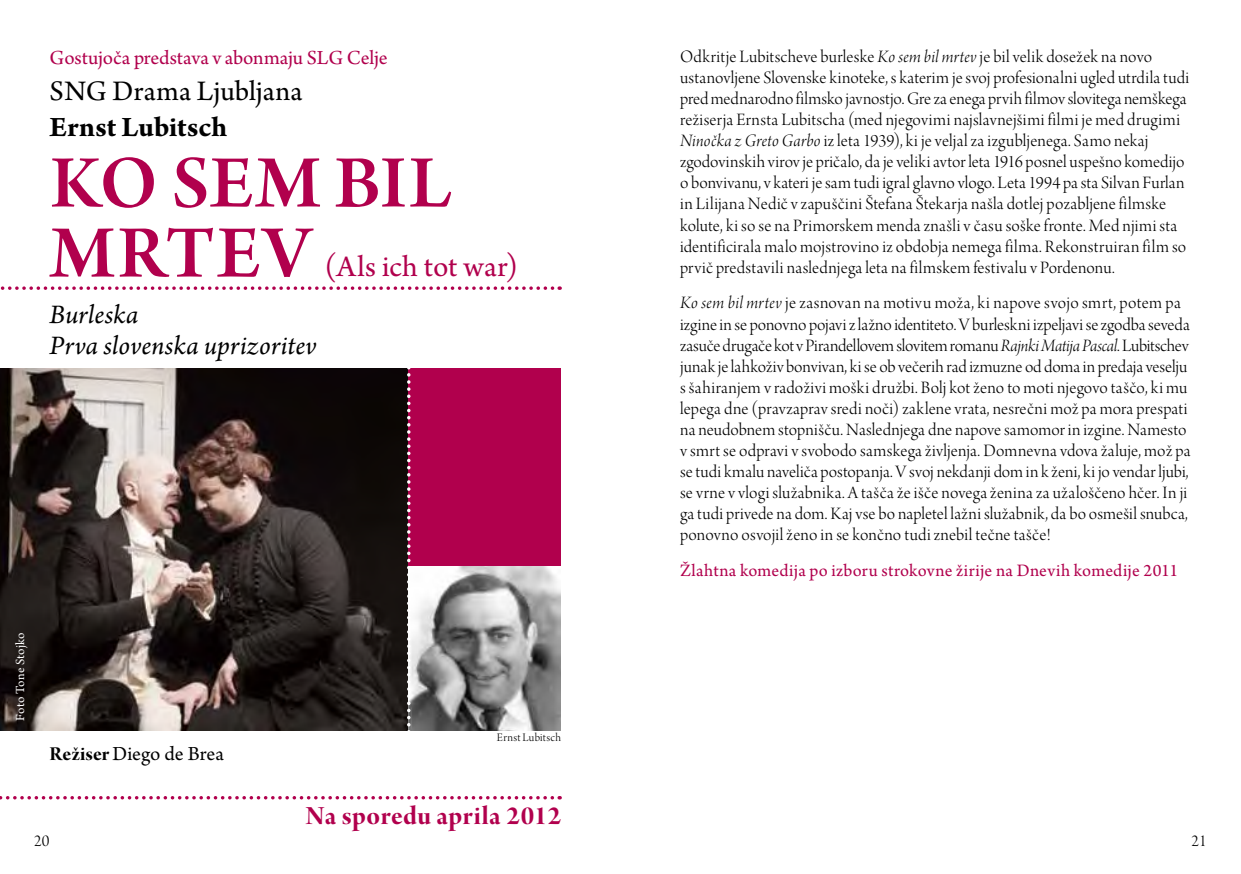
<style>
.page{position:relative;width:1241px;height:874px;background:#fff}
.page>*{position:absolute;margin:0;border:0;box-sizing:border-box;transform-origin:0 0}
.t1{font:78.75px/70px "Arno Pro Smbd Subhead";letter-spacing:.03em;color:#b1004d}
.t2{font:31.5px "Arno Pro";letter-spacing:.01em;color:#b1004d}
.t3{font:29.75px "Arno Pro";letter-spacing:.005em;color:#000}
.t4{font:700 29.75px "Arno Pro";letter-spacing:.005em;color:#000}
.t5{font:italic 28px/31.5px "Arno Pro";letter-spacing:.005em;color:#000}
.t6{font:28px "Arno Pro Bold Display";letter-spacing:.015em;color:#b1004d}
.t7{font:21px "Arno Pro";letter-spacing:-.005em;color:#b1004d}
.t8{font:21px "Arno Pro";color:#000}
.t9{font:18.38px/21px "Arno Pro Light Display";letter-spacing:.01em;color:#000}
.t10{font:18.38px "Arno Pro";letter-spacing:.015em;color:#b1004d}
.t11{font:17.5px "Arno Pro Light Display";color:#000}
.t12{font:13.12px "Arno Pro";letter-spacing:.01em;color:#fff}
.t13{font:12.25px "Arno Pro Light Display";letter-spacing:.025em;color:#000}
.s1{font-family:"Arno Pro Bold Display"}
.s2{font-family:"Arno Pro Light Italic Display"}
</style>
<div class="page">
<svg style="left:0;top:286px;width:560px;height:4px"></svg>
<svg style="left:0;top:796px;width:560px;height:3px"></svg>
<img style="left:0;top:368px;width:407px;height:362px">
<div style="left:409px;top:368px;width:152px;height:362px;background:#b1004d"></div>
<img style="left:410px;top:566px;width:151px;height:164px">
<svg style="left:407px;top:368px;width:3px;height:363px"></svg>
<p class="t7" style="left:50px;top:46px;width:339px">Gostujoča predstava v abonmaju SLG Celje</p>
<h3 class="t3" style="left:50px;top:74px;width:254px">SNG Drama Ljubljana</h3>
<h3 class="t4" style="left:50px;top:110px;width:179px">Ernst Lubitsch</h3>
<h1 class="t1" style="left:50px;top:152px;width:380px">KO SEM BIL<br>MRTEV</h1>
<h2 class="t2" style="left:324px;top:249px;width:195px">(Als ich tot war)</h2>
<h3 class="t5" style="left:50px;top:300px;width:268px">Burleska<br>Prva slovenska uprizoritev</h3>
<p class="t12" style="left:13px;top:720px;width:90px;rotate:-90deg">Foto Tone Stojko</p>
<p class="t8" style="left:50px;top:741px;width:176px"><span class="s1">Režiser</span> Diego de Brea</p>
<p class="t13" style="left:497px;top:730px;width:65px">Ernst Lubitsch</p>
<h3 class="t6" style="left:306px;top:800px;width:256px">Na sporedu aprila 2012</h3>
<p class="t9" style="left:680px;top:48px;width:510px">Odkritje Lubitscheve burleske <span class="s2">Ko sem bil mrtev</span> je bil velik dosežek na novo ustanovljene Slovenske kinoteke, s katerim je svoj profesionalni ugled utrdila tudi pred mednarodno filmsko javnostjo. Gre za enega prvih filmov slovitega nemškega režiserja Ernsta Lubitscha (med njegovimi najslavnejšimi filmi je med drugimi <span class="s2">Ninočka z Greto Garbo</span> iz leta 1939), ki je veljal za izgubljenega. Samo nekaj zgodovinskih virov je pričalo, da je veliki avtor leta 1916 posnel uspešno komedijo o bonvivanu, v kateri je sam tudi igral glavno vlogo. Leta 1994 pa sta Silvan Furlan in Lilijana Nedič v zapuščini Štefana Štekarja našla dotlej pozabljene filmske kolute, ki so se na Primorskem menda znašli v času soške fronte. Med njimi sta identificirala malo mojstrovino iz obdobja nemega filma. Rekonstruiran film so prvič predstavili naslednjega leta na filmskem festivalu v Pordenonu.</p>
<p class="t9" style="left:680px;top:293px;width:512px"><span class="s2">Ko sem bil mrtev</span> je zasnovan na motivu moža, ki napove svojo smrt, potem pa izgine in se ponovno pojavi z lažno identiteto. V burleskni izpeljavi se zgodba seveda zasuče drugače kot v Pirandellovem slovitem romanu <span class="s2">Rajnki Matija Pascal</span>. Lubitschev junak je lahkoživ bonvivan, ki se ob večerih rad izmuzne od doma in predaja veselju s šahiranjem v radoživi moški družbi. Bolj kot ženo to moti njegovo taščo, ki mu lepega dne (pravzaprav sredi noči) zaklene vrata, nesrečni mož pa mora prespati na neudobnem stopnišču. Naslednjega dne napove samomor in izgine. Namesto v smrt se odpravi v svobodo samskega življenja. Domnevna vdova žaluje, mož pa se tudi kmalu naveliča postopanja. V svoj nekdanji dom in k ženi, ki jo vendar ljubi, se vrne v vlogi služabnika. A tašča že išče novega ženina za užaloščeno hčer. In ji ga tudi privede na dom. Kaj vse bo napletel lažni služabnik, da bo osmešil snubca, ponovno osvojil ženo in se končno tudi znebil tečne tašče!</p>
<p class="t10" style="left:680px;top:559px;width:499px">Žlahtna komedija po izboru strokovne žirije na Dnevih komedije 2011</p>
<p class="t11" style="left:34px;top:831px;width:17px">20</p>
<p class="t11" style="left:1191px;top:831px;width:17px">21</p>
</div>
